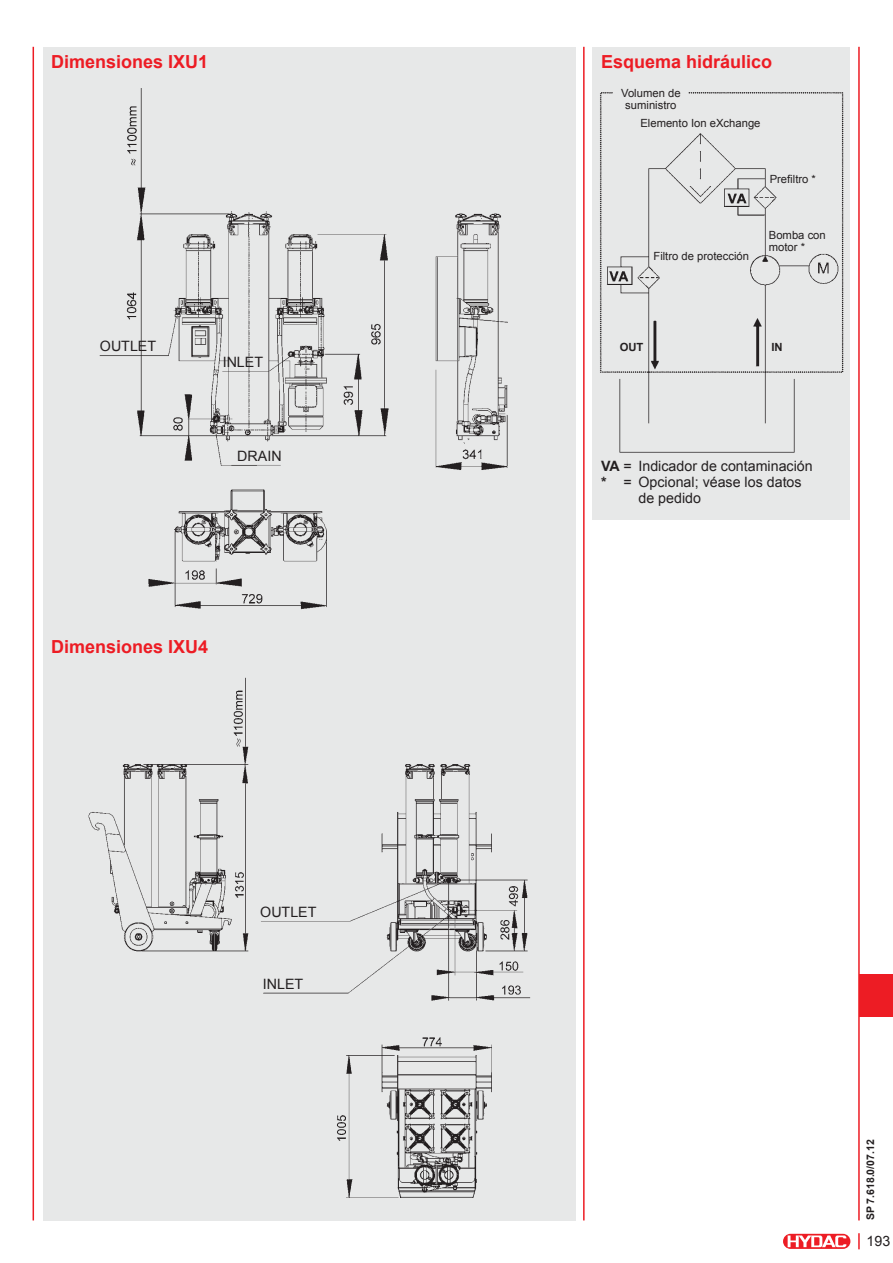
<style>
.page{position:relative;width:893px;height:1263px;background:#fff}
.page>*{position:absolute;margin:0;border:0;box-sizing:border-box;transform-origin:0 0}
.t1{font:700 18px "Arial";color:#ed1c24}
.t2{font:14.25px "Arial";color:#231f20}
.t3{font:11.25px/12px "Arial";color:#231f20;text-align:center}
.t4{font:700 11.25px "Arial";color:#231f20}
.t5{font:700 10.5px "Arial";color:#231f20}
.s1{font-weight:700}
</style>
<div class="page">
<hr style="left:33px;top:47px;width:1px;height:1173px;background:#ed1c24">
<hr style="left:858px;top:47px;width:2px;height:1173px;background:#ed1c24">
<div style="left:782px;top:1233px;width:68px;height:16px;border:1px solid #fff;border-radius:8px"></div>
<svg style="left:783px;top:1234px;width:67px;height:15px"></svg>
<svg style="left:788px;top:1235px;width:58px;height:12px"></svg>
<svg style="left:858px;top:1233px;width:2px;height:16px"></svg>
<div style="left:859px;top:974px;width:34px;height:42px;background:#ed1c24"></div>
<div style="left:43px;top:47px;width:532px;height:1173px;background:#e7e8e8"></div>
<hr style="left:583px;top:47px;width:2px;height:1173px;background:#ed1c24">
<img style="left:99px;top:88px;width:409px;height:522px">
<img style="left:88px;top:677px;width:443px;height:521px">
<div style="left:592px;top:47px;width:258px;height:472px;background:#e7e8e8"></div>
<img style="left:600px;top:92px;width:244px;height:361px">
<p class="t1" style="left:51px;top:50px;width:159px">Dimensiones IXU1</p>
<p class="t2" style="left:100px;top:336px;width:58px">OUTLET</p>
<p class="t2" style="left:223px;top:352px;width:42px">INLET</p>
<p class="t2" style="left:237px;top:446px;width:46px">DRAIN</p>
<p class="t1" style="left:51px;top:635px;width:159px">Dimensiones IXU4</p>
<p class="t2" style="left:260px;top:902px;width:58px">OUTLET</p>
<p class="t2" style="left:263px;top:974px;width:42px">INLET</p>
<p class="t1" style="left:601px;top:50px;width:173px">Esquema hidráulico</p>
<p class="t3" style="left:621px;top:87px;width:61px">Volumen de suministro</p>
<p class="t3" style="left:640px;top:117px;width:122px">Elemento Ion eXchange</p>
<p class="t3" style="left:653px;top:250px;width:97px">Filtro de protección</p>
<p class="t3" style="left:770px;top:173px;width:48px">Prefiltro *</p>
<p class="t3" style="left:769px;top:228px;width:58px;line-height:12.8px;text-align:left">Bomba con motor *</p>
<p class="t4" style="left:620px;top:340px;width:25px">OUT</p>
<p class="t4" style="left:771px;top:340px;width:13px">IN</p>
<p class="t2" style="left:601px;top:457px;width:213px"><span class="s1">VA</span> = Indicador de contaminación</p>
<p class="t2" style="left:601px;top:473px;width:202px"><span class="s1">*</span> = Opcional; véase los datos</p>
<p class="t2" style="left:638px;top:488px;width:64px">de pedido</p>
<p class="t5" style="left:863px;top:1220px;width:82px;rotate:-90deg">SP 7.618.0/07.12</p>
<p class="t2" style="left:867px;top:1231px;width:25px">193</p>
</div>
